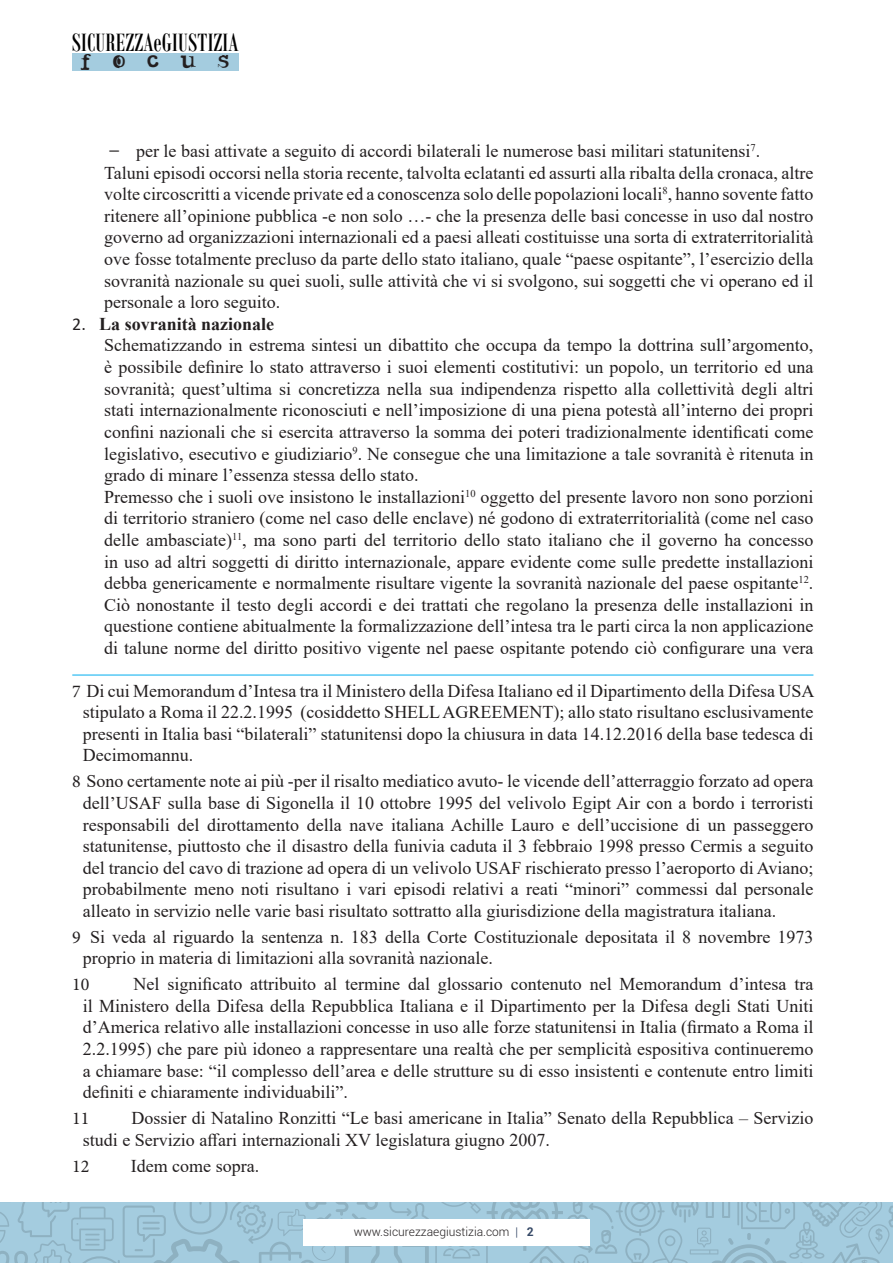
<style>
.page{position:relative;width:893px;height:1263px;background:#fff}
.page>*{position:absolute;margin:0;border:0;box-sizing:border-box;transform-origin:0 0}
.t1{font:27px "Bodoni MT Condensed";letter-spacing:.01em;color:#000}
.t2{font:18px/21.6px "Times New Roman";color:#231f20;text-align:justify}
.t3{font:700 18px "Times New Roman";color:#231f20}
.t4{font:18px "Minion Pro";color:#231f20}
.t5{font:18px "Noir Filled";letter-spacing:1.13em;color:#231f20}
.t6{font:300 12px "Roboto";color:#231f20}
.s1{font-weight:700}
.s2{font-family:"Calibri";font-weight:400}
.s3{font-family:"Minion Pro"}
.s4{color:#364966}
.s5{font-weight:700;color:#364966}
</style>
<div class="page">
<svg style="left:0;top:1202px;width:893px;height:61px;fill:#a4ccdf"></svg>
<div style="left:303px;top:1219px;width:287px;height:26px;background:#fff"></div>
<div style="left:72px;top:53px;width:167px;height:18px;background:#a4ccdf"></div>
<hr style="left:72px;top:675px;width:741px;height:1px;background:#00aeef">
<h1 class="t1" style="left:72px;top:26px;width:168px">SICUREZZAeGIUSTIZIA</h1>
<p class="t5" style="left:80px;top:48px;width:151px">FOCUS</p>
<p class="t2" style="left:109px;top:140px;width:653px"><span class="s1">−</span> per le basi attivate a seguito di accordi bilaterali le numerose basi militari statunitensi<sup>7</sup>.</p>
<p class="t2" style="left:104px;top:161px;width:711px">Taluni episodi occorsi nella storia recente, talvolta eclatanti ed assurti alla ribalta della cronaca, altre volte circoscritti a vicende private ed a conoscenza solo delle popolazioni locali<sup>8</sup>, hanno sovente fatto ritenere all’opinione pubblica -e non solo …- che la presenza delle basi concesse in uso dal nostro governo ad organizzazioni internazionali ed a paesi alleati costituisse una sorta di extraterritorialità ove fosse totalmente precluso da parte dello stato italiano, quale “paese ospitante”, l’esercizio della sovranità nazionale su quei suoli, sulle attività che vi si svolgono, sui soggetti che vi operano ed il personale a loro seguito.</p>
<p class="t3" style="left:72px;top:311px;width:204px"><span class="s2">2.</span> La sovranità nazionale</p>
<p class="t2" style="left:104px;top:334px;width:711px">Schematizzando in estrema sintesi un dibattito che occupa da tempo la dottrina sull’argomento, è possibile definire lo stato attraverso i suoi elementi costitutivi: un popolo, un territorio ed una sovranità; quest’ultima si concretizza nella sua indipendenza rispetto alla collettività degli altri stati internazionalmente riconosciuti e nell’imposizione di una piena potestà all’interno dei propri confini nazionali che si esercita attraverso la somma dei poteri tradizionalmente identificati come legislativo, esecutivo e giudiziario<sup>9</sup>. Ne consegue che una limitazione a tale sovranità è ritenuta in grado di minare l’essenza stessa dello stato.</p>
<p class="t2" style="left:104px;top:485px;width:711px">Premesso che i suoli ove insistono le installazioni<sup>10</sup> oggetto del presente lavoro non sono porzioni di territorio straniero (come nel caso delle enclave) né godono di extraterritorialità (come nel caso delle ambasciate)<sup>11</sup>, ma sono parti del territorio dello stato italiano che il governo ha concesso in uso ad altri soggetti di diritto internazionale, appare evidente come sulle predette installazioni debba genericamente e normalmente risultare vigente la sovranità nazionale del paese ospitante<sup>12</sup>.<br>Ciò nonostante il testo degli accordi e dei trattati che regolano la presenza delle installazioni in questione contiene abitualmente la formalizzazione dell’intesa tra le parti circa la non applicazione di talune norme del diritto positivo vigente nel paese ospitante potendo ciò configurare una vera</p>
<p class="t2" style="left:83px;top:679px;width:733px;text-indent:-11px"><span class="s3">7</span> Di cui Memorandum d’Intesa tra il Ministero della Difesa Italiano ed il Dipartimento della Difesa USA stipulato a Roma il 22.2.1995 (cosiddetto SHELLAGREEMENT); allo stato risultano esclusivamente presenti in Italia basi “bilaterali” statunitensi dopo la chiusura in data 14.12.2016 della base tedesca di Decimomannu.</p>
<p class="t2" style="left:83px;top:770px;width:732px;text-indent:-11px"><span class="s3">8</span> Sono certamente note ai più -per il risalto mediatico avuto- le vicende dell’atterraggio forzato ad opera dell’USAF sulla base di Sigonella il 10 ottobre 1995 del velivolo Egipt Air con a bordo i terroristi responsabili del dirottamento della nave italiana Achille Lauro e dell’uccisione di un passeggero statunitense, piuttosto che il disastro della funivia caduta il 3 febbraio 1998 presso Cermis a seguito del trancio del cavo di trazione ad opera di un velivolo USAF rischierato presso l’aeroporto di Aviano; probabilmente meno noti risultano i vari episodi relativi a reati “minori” commessi dal personale alleato in servizio nelle varie basi risultato sottratto alla giurisdizione della magistratura italiana.</p>
<p class="t2" style="left:83px;top:925px;width:732px;text-indent:-11px"><span class="s3">9</span> Si veda al riguardo la sentenza n. 183 della Corte Costituzionale depositata il 8 novembre 1973 proprio in materia di limitazioni alla sovranità nazionale.</p>
<p class="t4" style="left:72px;top:974px;width:19px">10</p>
<p class="t2" style="left:83px;top:973px;width:732px;text-indent:51px">Nel significato attribuito al termine dal glossario contenuto nel Memorandum d’intesa tra il Ministero della Difesa della Repubblica Italiana e il Dipartimento per la Difesa degli Stati Uniti d’America relativo alle installazioni concesse in uso alle forze statunitensi in Italia (firmato a Roma il 2.2.1995) che pare più idoneo a rappresentare una realtà che per semplicità espositiva continueremo a chiamare base: “il complesso dell’area e delle strutture su di esso insistenti e contenute entro limiti definiti e chiaramente individuabili”.</p>
<p class="t4" style="left:72px;top:1107px;width:19px">11</p>
<p class="t2" style="left:83px;top:1107px;width:732px;text-indent:49px">Dossier di Natalino Ronzitti “Le basi americane in Italia” Senato della Repubblica – Servizio studi e Servizio affari internazionali XV legislatura giugno 2007.</p>
<p class="t4" style="left:72px;top:1155px;width:19px">12</p>
<p class="t2" style="left:131px;top:1154px;width:130px">Idem come sopra.</p>
<p class="t6" style="left:354px;top:1223px;width:181px">www.sicurezzaegiustizia.com <span class="s4">|</span> <span class="s5">2</span></p>
</div>
